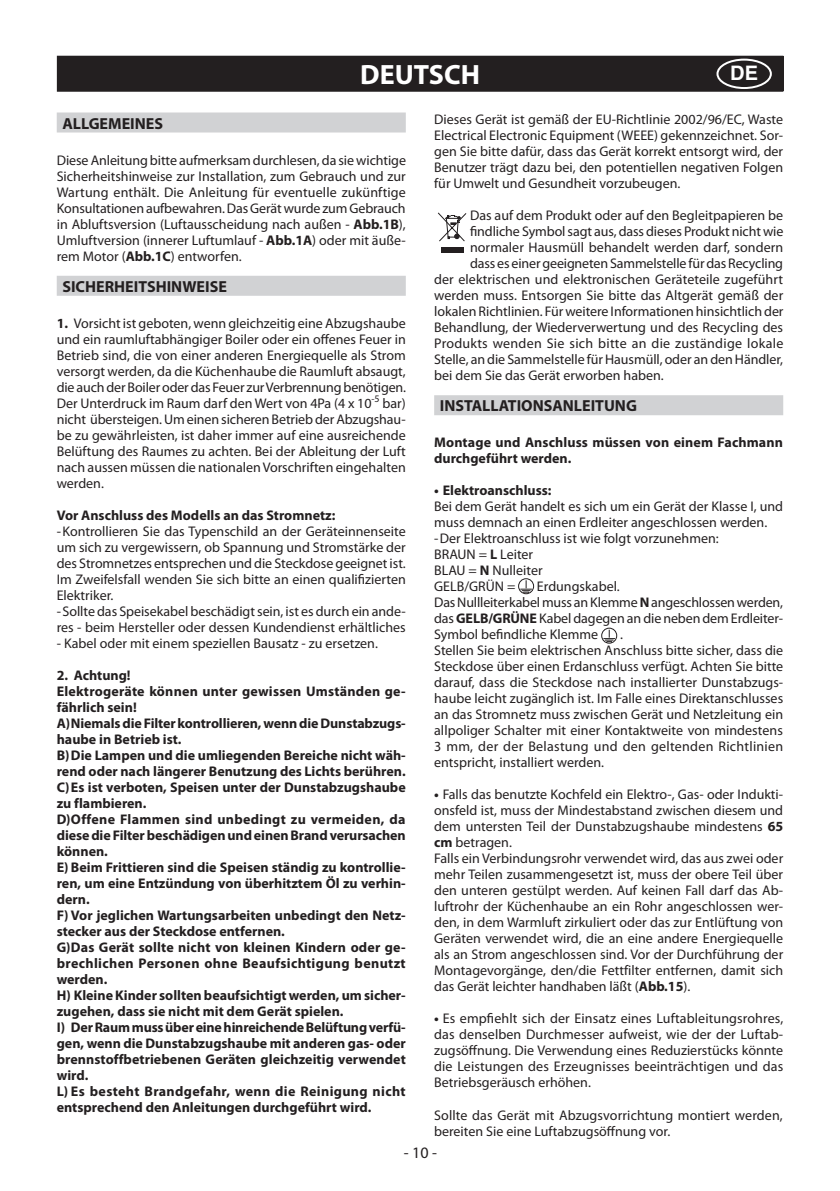
<style>
.page{position:relative;width:840px;height:1191px;background:#fff}
.page>*{position:absolute;margin:0;border:0;box-sizing:border-box;transform-origin:0 0}
.MYRIAD_PRO_LINGUA_FI{font:700 28px "Myriad Pro";color:#fff}
.t1{font:700 20px "Helvetica";color:#fff}
.MYRIAD_PRO_TESTO_GRI{font:700 16px "Myriad Pro";color:#231f20}
.t2{font:16px "Myriad Pro";color:#231f20}
.t3{font:14px/16px "Myriad Pro";color:#231f20;text-align:justify}
.t4{font:700 14px/16px "Myriad Pro";color:#231f20}
.t5{font:14px "Myriad Pro";letter-spacing:.02em;color:#231f20}
.s1{font-weight:700}
</style>
<div class="page">
<div style="left:57px;top:112px;width:348px;height:20px;background:#d1d2d4"></div>
<div style="left:57px;top:276px;width:348px;height:20px;background:#d1d2d4"></div>
<div style="left:434px;top:395px;width:348px;height:20px;background:#d1d2d4"></div>
<div style="left:441px;top:247px;width:22px;height:5px;background:#231f20"></div>
<svg style="left:438px;top:212px;width:28px;height:30px"></svg>
<svg style="left:518px;top:578px;width:16px;height:16px"></svg>
<svg style="left:601px;top:627px;width:16px;height:17px"></svg>
<div style="left:57px;top:56px;width:726px;height:22px;background:#231f20"></div>
<div style="left:57px;top:78px;width:726px;height:14px;background:#231f20"></div>
<div style="left:716px;top:59px;width:55px;height:30px;border:2px solid #fff;border-radius:50%"></div>
<p class="MYRIAD_PRO_LINGUA_FI" style="left:360px;top:56px;width:121px">DEUTSCH</p>
<p class="t1" style="left:729px;top:61px;width:29px">DE</p>
<p class="MYRIAD_PRO_TESTO_GRI" style="left:62px;top:113px;width:102px">ALLGEMEINES</p>
<p class="t3" style="left:57px;top:152px;width:350px">Diese Anleitung bitte aufmerksam durchlesen, da sie wichtige Sicherheitshinweise zur Installation, zum Gebrauch und zur Wartung enthält. Die Anleitung für eventuelle zukünftige Konsultationen aufbewahren. Das Gerät wurde zum Gebrauch in Abluftsversion (Luftausscheidung nach außen - <span class="s1">Abb.1B</span>), Umluftversion (innerer Luftumlauf - <span class="s1">Abb.1A</span>) oder mit äuße&shy;rem Motor (<span class="s1">Abb.1C</span>) entworfen.</p>
<p class="MYRIAD_PRO_TESTO_GRI" style="left:62px;top:276px;width:166px">SICHERHEITSHINWEISE</p>
<p class="t3" style="left:57px;top:315px;width:350px"><span class="s1">1.</span> Vorsicht ist geboten, wenn gleichzeitig eine Abzugshaube und ein raumluftabhängiger Boiler oder ein offenes Feuer in Betrieb sind, die von einer anderen Energiequelle als Strom versorgt werden, da die Küchenhaube die Raumluft absaugt, die auch der Boiler oder das Feuer zur Verbrennung benötigen.<br>Der Unterdruck im Raum darf den Wert von 4Pa (4 x 10<sup>-5</sup> bar) nicht übersteigen. Um einen sicheren Betrieb der Abzugshau&shy;be zu gewährleisten, ist daher immer auf eine ausreichende Belüftung des Raumes zu achten. Bei der Ableitung der Luft nach aussen müssen die nationalen Vorschriften eingehalten werden.</p>
<p class="t4" style="left:57px;top:507px;width:280px">Vor Anschluss des Modells an das Stromnetz:</p>
<p class="t3" style="left:57px;top:523px;width:350px">-Kontrollieren Sie das Typenschild an der Geräteinnenseite um sich zu vergewissern, ob Spannung und Stromstärke der des Stromnetzes entsprechen und die Steckdose geeignet ist.<br>Im Zweifelsfall wenden Sie sich bitte an einen qualifizierten Elektriker.</p>
<p class="t3" style="left:57px;top:603px;width:350px">-Sollte das Speisekabel beschädigt sein, ist es durch ein ande&shy;res - beim Hersteller oder dessen Kundendienst erhältliches</p>
<p class="t3" style="left:57px;top:635px;width:322px">- Kabel oder mit einem speziellen Bausatz - zu ersetzen.</p>
<p class="t4" style="left:57px;top:667px;width:75px">2. Achtung!</p>
<p class="t4" style="left:57px;top:683px;width:350px">Elektrogeräte können unter gewissen Umständen ge&shy;fährlich sein!</p>
<p class="t4" style="left:57px;top:715px;width:350px">A)Niemals die Filter kontrollieren, wenn die Dunstabzugs&shy;haube in Betrieb ist.</p>
<p class="t4" style="left:57px;top:747px;width:350px">B)Die Lampen und die umliegenden Bereiche nicht wäh&shy;rend oder nach längerer Benutzung des Lichts berühren.</p>
<p class="t4" style="left:57px;top:779px;width:350px">C)Es ist verboten, Speisen unter der Dunstabzugshaube zu flambieren.</p>
<p class="t4" style="left:57px;top:811px;width:350px;text-align:justify">D)Offene Flammen sind unbedingt zu vermeiden, da diese die Filter beschädigen und einen Brand verursachen können.</p>
<p class="t4" style="left:57px;top:859px;width:350px;text-align:justify">E) Beim Frittieren sind die Speisen ständig zu kontrollie&shy;ren, um eine Entzündung von überhitztem Öl zu verhin&shy;dern.</p>
<p class="t4" style="left:57px;top:907px;width:350px">F) Vor jeglichen Wartungsarbeiten unbedingt den Netz&shy;stecker aus der Steckdose entfernen.</p>
<p class="t4" style="left:57px;top:939px;width:350px;text-align:justify">G)Das Gerät sollte nicht von kleinen Kindern oder ge&shy;brechlichen Personen ohne Beaufsichtigung benutzt werden.</p>
<p class="t4" style="left:57px;top:987px;width:350px">H) Kleine Kinder sollten beaufsichtigt werden, um sicher&shy;zugehen, dass sie nicht mit dem Gerät spielen.</p>
<p class="t4" style="left:57px;top:1019px;width:350px;text-align:justify">I) Der Raum muss über eine hinreichende Belüftung verfü&shy;gen, wenn die Dunstabzugshaube mit anderen gas- oder brennstoffbetriebenen Geräten gleichzeitig verwendet wird.</p>
<p class="t4" style="left:57px;top:1083px;width:350px">L) Es besteht Brandgefahr, wenn die Reinigung nicht entsprechend den Anleitungen durchgeführt wird.</p>
<p class="t3" style="left:434px;top:111px;width:350px">Dieses Gerät ist gemäß der EU-Richtlinie 2002/96/EC, Waste Electrical Electronic Equipment (WEEE) gekennzeichnet. Sor&shy;gen Sie bitte dafür, dass das Gerät korrekt entsorgt wird, der Benutzer trägt dazu bei, den potentiellen negativen Folgen für Umwelt und Gesundheit vorzubeugen.</p>
<p class="t3" style="left:469px;top:207px;width:314px">Das auf dem Produkt oder auf den Begleitpapieren be</p>
<p class="t3" style="left:469px;top:223px;width:315px">findliche Symbol sagt aus, dass dieses Produkt nicht wie</p>
<p class="t3" style="left:469px;top:239px;width:314px">normaler Hausmüll behandelt werden darf, sondern</p>
<p class="t3" style="left:469px;top:255px;width:314px">dass es einer geeigneten Sammelstelle für das Recycling</p>
<p class="t3" style="left:434px;top:271px;width:350px">der elektrischen und elektronischen Geräteteile zugeführt</p>
<p class="t3" style="left:434px;top:287px;width:350px">werden muss. Entsorgen Sie bitte das Altgerät gemäß der</p>
<p class="t3" style="left:434px;top:303px;width:350px">lokalen Richtlinien. Für weitere Informationen hinsichtlich der</p>
<p class="t3" style="left:434px;top:319px;width:350px">Behandlung, der Wiederverwertung und des Recycling des</p>
<p class="t5" style="left:434px;top:335px;width:350px">Produkts wenden Sie sich bitte an die zuständige lokale</p>
<p class="t3" style="left:434px;top:351px;width:350px">Stelle, an die Sammelstelle für Hausmüll, oder an den Händler,</p>
<p class="t3" style="left:434px;top:367px;width:231px">bei dem Sie das Gerät erworben haben.</p>
<p class="MYRIAD_PRO_TESTO_GRI" style="left:439px;top:395px;width:198px">INSTALLATIONSANLEITUNG</p>
<p class="t4" style="left:434px;top:434px;width:350px">Montage und Anschluss müssen von einem Fachmann durchgeführt werden.</p>
<p class="t4" style="left:434px;top:482px;width:119px">• Elektroanschluss:</p>
<p class="t3" style="left:434px;top:498px;width:350px">Bei dem Gerät handelt es sich um ein Gerät der Klasse I, und muss demnach an einen Erdleiter angeschlossen werden.</p>
<p class="t3" style="left:434px;top:530px;width:286px">-Der Elektroanschluss ist wie folgt vorzunehmen:</p>
<p class="t3" style="left:434px;top:546px;width:100px">BRAUN = <span class="s1">L</span> Leiter</p>
<p class="t3" style="left:434px;top:562px;width:110px">BLAU = <span class="s1">N</span> Nulleiter</p>
<p class="t3" style="left:434px;top:578px;width:83px">GELB/GRÜN =</p>
<p class="t3" style="left:536px;top:578px;width:84px">Erdungskabel.</p>
<p class="t3" style="left:434px;top:594px;width:350px">Das Nullleiterkabel muss an Klemme <span class="s1">N</span> angeschlossen werden, das <span class="s1">GELB/GRÜNE</span> Kabel dagegen an die neben dem Erdleiter-Symbol befindliche Klemme</p>
<p class="t3" style="left:619px;top:626px;width:4px">.</p>
<p class="t3" style="left:434px;top:642px;width:350px">Stellen Sie beim elektrischen Anschluss bitte sicher, dass die Steckdose über einen Erdanschluss verfügt. Achten Sie bitte darauf, dass die Steckdose nach installierter Dunstabzugs&shy;haube leicht zugänglich ist. Im Falle eines Direktanschlusses an das Stromnetz muss zwischen Gerät und Netzleitung ein allpoliger Schalter mit einer Kontaktweite von mindestens 3 mm, der der Belastung und den geltenden Richtlinien entspricht, installiert werden.</p>
<p class="t3" style="left:434px;top:786px;width:350px"><span class="s1">•</span> Falls das benutzte Kochfeld ein Elektro-, Gas- oder Indukti&shy;onsfeld ist, muss der Mindestabstand zwischen diesem und dem untersten Teil der Dunstabzugshaube mindestens <span class="s1">65 cm</span> betragen.</p>
<p class="t3" style="left:434px;top:850px;width:350px">Falls ein Verbindungsrohr verwendet wird, das aus zwei oder mehr Teilen zusammengesetzt ist, muss der obere Teil über den unteren gestülpt werden. Auf keinen Fall darf das Ab&shy;luftrohr der Küchenhaube an ein Rohr angeschlossen wer&shy;den, in dem Warmluft zirkuliert oder das zur Entlüftung von Geräten verwendet wird, die an eine andere Energiequelle als an Strom angeschlossen sind. Vor der Durchführung der Montagevorgänge, den/die Fettfilter entfernen, damit sich das Gerät leichter handhaben läßt (<span class="s1">Abb.15</span>).</p>
<p class="t3" style="left:434px;top:1010px;width:350px"><span class="s1">•</span> Es empfiehlt sich der Einsatz eines Luftableitungsrohres, das denselben Durchmesser aufweist, wie der der Luftab&shy;zugsöffnung. Die Verwendung eines Reduzierstücks könnte die Leistungen des Erzeugnisses beeinträchtigen und das Betriebsgeräusch erhöhen.</p>
<p class="t3" style="left:434px;top:1106px;width:350px">Sollte das Gerät mit Abzugsvorrichtung montiert werden, bereiten Sie eine Luftabzugsöffnung vor.</p>
<p class="t2" style="left:403px;top:1142px;width:35px">- 10 -</p>
</div>
